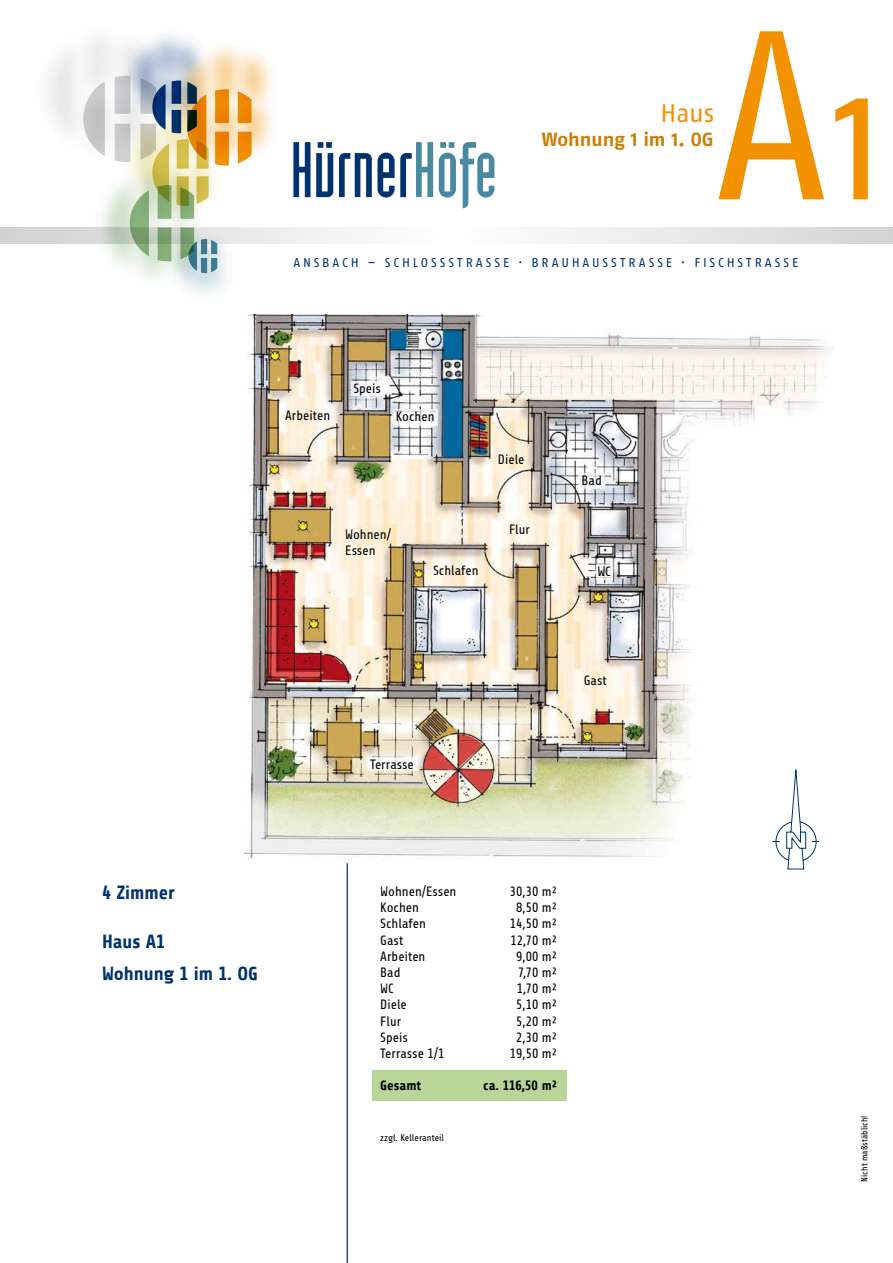
<style>
.page{position:relative;width:893px;height:1263px;background:#fff}
.page>*{position:absolute;margin:0;border:0;box-sizing:border-box;transform-origin:0 0}
.t1{font:condensed 240px "Fago OT";color:#f29200}
.t2{font:25.35px "Fago OT";color:#f29200}
.t3{font:700 19.05px/31.3px "Share";color:#003270}
.t4{font:700 19.05px "Fago OT";color:#cd7d00}
.t5{font:13.5px/16.2px "Share";color:#000}
.t6{font:700 13.5px "Share";color:#000}
.t7{font:12.75px "Fago OT";letter-spacing:.225em;color:#003270}
.t8{font:9.6px "Share";color:#000}
.t9{font:9px "Share";color:#000}
.s1{font-size:180px}
</style>
<div class="page">
<svg style="left:0;top:227px;width:893px;height:16px"></svg>
<svg style="left:293px;top:142px;width:17px;height:55px"></svg>
<svg style="left:316px;top:142px;width:17px;height:55px"></svg>
<svg style="left:339px;top:142px;width:94px;height:56px"></svg>
<svg style="left:439px;top:142px;width:55px;height:66px"></svg>
<img style="left:34px;top:35px;width:244px;height:280px">
<svg style="left:83px;top:82px;width:22px;height:74px"></svg>
<svg style="left:238px;top:132px;width:14px;height:31px"></svg>
<svg style="left:238px;top:91px;width:14px;height:32px"></svg>
<svg style="left:115px;top:76px;width:114px;height:197px"></svg>
<img style="left:243px;top:315px;width:586px;height:544px">
<div style="left:372px;top:1070px;width:194px;height:31px;background:#b8d698"></div>
<hr style="left:347px;top:863px;width:1px;height:400px;background:#354b85">
<svg style="left:596px;top:564px;width:16px;height:15px"></svg>
<svg style="left:578px;top:473px;width:27px;height:15px"></svg>
<svg style="left:393px;top:409px;width:45px;height:16px"></svg>
<svg style="left:352px;top:381px;width:31px;height:14px"></svg>
<svg style="left:368px;top:757px;width:48px;height:13px"></svg>
<svg style="left:772px;top:760px;width:48px;height:110px"></svg>
<h1 class="t1" style="left:716px;top:-29px;width:168px">A<span class="s1">1</span></h1>
<h2 class="t2" style="left:661px;top:98px;width:55px">Haus</h2>
<h3 class="t4" style="left:542px;top:128px;width:174px">Wohnung 1 im 1. OG</h3>
<p class="t7" style="left:293px;top:255px;width:506px">ANSBACH – SCHLOSSSTRASSE · BRAUHAUSSTRASSE · FISCHSTRASSE</p>
<p class="t5" style="left:285px;top:407px;width:47px">Arbeiten</p>
<p class="t5" style="left:353px;top:380px;width:29px">Speis</p>
<p class="t5" style="left:396px;top:409px;width:40px">Kochen</p>
<p class="t5" style="left:498px;top:451px;width:28px">Diele</p>
<p class="t5" style="left:345px;top:527px;width:47px">Wohnen/<br>Essen</p>
<p class="t5" style="left:433px;top:563px;width:47px">Schlafen</p>
<p class="t5" style="left:509px;top:521px;width:22px">Flur</p>
<p class="t5" style="left:370px;top:757px;width:45px">Terrasse</p>
<p class="t5" style="left:582px;top:473px;width:22px">Bad</p>
<p class="t5" style="left:597px;top:564px;width:15px">WC</p>
<p class="t5" style="left:584px;top:673px;width:25px">Gast</p>
<h3 class="t3" style="left:102px;top:877px;width:74px">4 Zimmer</h3>
<p class="t5" style="left:380px;top:884px;width:78px">Wohnen/Essen</p>
<p class="t5" style="left:510px;top:884px;width:49px">30,30 m²</p>
<p class="t5" style="left:380px;top:900px;width:40px">Kochen</p>
<p class="t5" style="left:516px;top:900px;width:43px">8,50 m²</p>
<p class="t5" style="left:380px;top:916px;width:47px">Schlafen</p>
<p class="t5" style="left:510px;top:916px;width:49px">14,50 m²</p>
<p class="t5" style="left:380px;top:932px;width:25px">Gast</p>
<p class="t5" style="left:510px;top:932px;width:48px">12,70 m²</p>
<p class="t5" style="left:380px;top:948px;width:47px">Arbeiten</p>
<p class="t5" style="left:516px;top:948px;width:43px">9,00 m²</p>
<p class="t5" style="left:380px;top:965px;width:22px">Bad</p>
<p class="t5" style="left:518px;top:965px;width:41px">7,70 m²</p>
<p class="t5" style="left:380px;top:981px;width:15px">WC</p>
<p class="t5" style="left:517px;top:981px;width:42px">1,70 m²</p>
<p class="t5" style="left:380px;top:997px;width:28px">Diele</p>
<p class="t5" style="left:516px;top:997px;width:43px">5,10 m²</p>
<p class="t5" style="left:380px;top:1013px;width:22px">Flur</p>
<p class="t5" style="left:516px;top:1013px;width:43px">5,20 m²</p>
<p class="t5" style="left:380px;top:1029px;width:29px">Speis</p>
<p class="t5" style="left:516px;top:1029px;width:43px">2,30 m²</p>
<p class="t5" style="left:380px;top:1046px;width:66px">Terrasse 1/1</p>
<p class="t5" style="left:510px;top:1046px;width:49px">19,50 m²</p>
<p class="t6" style="left:380px;top:1078px;width:42px">Gesamt</p>
<p class="t6" style="left:483px;top:1078px;width:76px">ca. 116,50 m²</p>
<h3 class="t3" style="left:102px;top:926px;width:157px">Haus A1<br>Wohnung 1 im 1. OG</h3>
<p class="t8" style="left:380px;top:1132px;width:65px">zzgl. Kelleranteil</p>
<p class="t9" style="left:860px;top:1182px;width:68px;rotate:-90deg">Nicht maßstäblich!</p>
</div>
